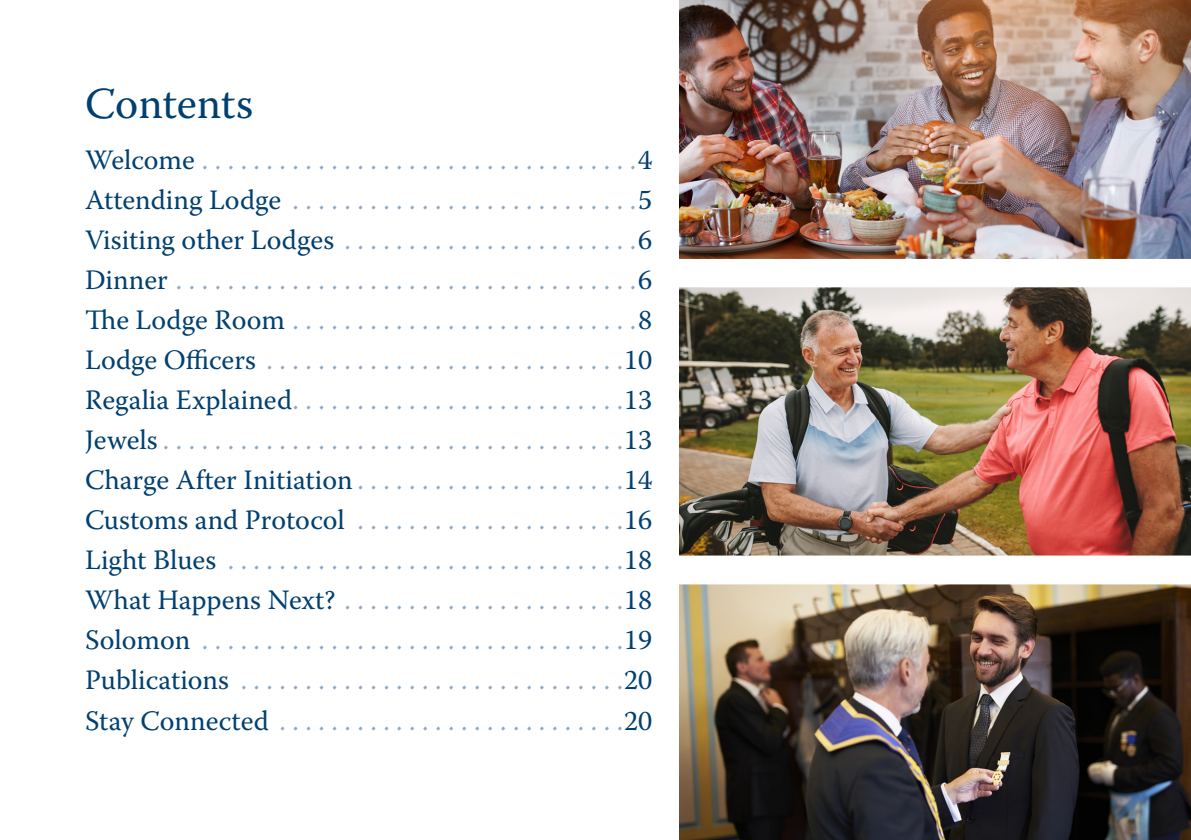
<style>
.page{position:relative;width:1191px;height:840px;background:#fff}
.page>*{position:absolute;margin:0;border:0;box-sizing:border-box;transform-origin:0 0}
.Section_Title{font:44px "Warnock Pro";color:#004071}
.t1{font:28px "Warnock Pro";color:#8fabc5}
.t2{font:28px "Warnock Pro";color:#004071}
.s1{color:#004071}
.s2{color:#8fabc5}
</style>
<div class="page">
<img style="left:679px;top:0;width:512px;height:839px">
<p class="Section_Title" style="left:85px;top:76px;width:170px">Contents</p>
<p class="t1" style="left:85px;top:143px;width:568px"><span class="s1">Welcome</span> . . . . . . . . . . . . . . . . . . . . . . . . . . . . . . . . . <span class="s1">4</span></p>
<p class="t1" style="left:85px;top:183px;width:568px"><span class="s1">Attending Lodge</span> . . . . . . . . . . . . . . . . . . . . . . . . . . <span class="s1">5</span></p>
<p class="t1" style="left:85px;top:223px;width:568px"><span class="s1">Visiting other Lodges</span> . . . . . . . . . . . . . . . . . . . . . . <span class="s1">6</span></p>
<p class="t1" style="left:85px;top:263px;width:568px"><span class="s1">Dinner</span> . . . . . . . . . . . . . . . . . . . . . . . . . . . . . . . . . . . <span class="s1">6</span></p>
<p class="t1" style="left:85px;top:303px;width:568px"><span class="s1">The Lodge Room</span> . . . . . . . . . . . . . . . . . . . . . . . . . . <span class="s1">8</span></p>
<p class="t1" style="left:85px;top:343px;width:568px"><span class="s1">Lodge Officers</span> . . . . . . . . . . . . . . . . . . . . . . . . . . . <span class="s1">10</span></p>
<p class="t1" style="left:85px;top:383px;width:568px"><span class="s1">Regalia Explained</span> . . . . . . . . . . . . . . . . . . . . . . . . . <span class="s1">13</span></p>
<p class="t1" style="left:85px;top:423px;width:568px"><span class="s1">Jewels</span> . . . . . . . . . . . . . . . . . . . . . . . . . . . . . . . . . . . <span class="s1">13</span></p>
<p class="t2" style="left:85px;top:463px;width:568px">Charge After Initiation <span class="s2">. . . . . . . . . . . . . . . . . . . .</span> 14</p>
<p class="t2" style="left:85px;top:503px;width:568px">Customs and Protocol <span class="s2">. . . . . . . . . . . . . . . . . . . .</span> 16</p>
<p class="t1" style="left:85px;top:543px;width:568px"><span class="s1">Light Blues</span> . . . . . . . . . . . . . . . . . . . . . . . . . . . . . . <span class="s1">18</span></p>
<p class="t1" style="left:85px;top:583px;width:568px"><span class="s1">What Happens Next?</span> . . . . . . . . . . . . . . . . . . . . . <span class="s1">18</span></p>
<p class="t1" style="left:85px;top:623px;width:568px"><span class="s1">Solomon</span> . . . . . . . . . . . . . . . . . . . . . . . . . . . . . . . . <span class="s1">19</span></p>
<p class="t1" style="left:85px;top:663px;width:568px"><span class="s1">Publications</span> . . . . . . . . . . . . . . . . . . . . . . . . . . . . . <span class="s1">20</span></p>
<p class="t1" style="left:85px;top:703px;width:568px"><span class="s1">Stay Connected</span> . . . . . . . . . . . . . . . . . . . . . . . . . . <span class="s1">20</span></p>
</div>
